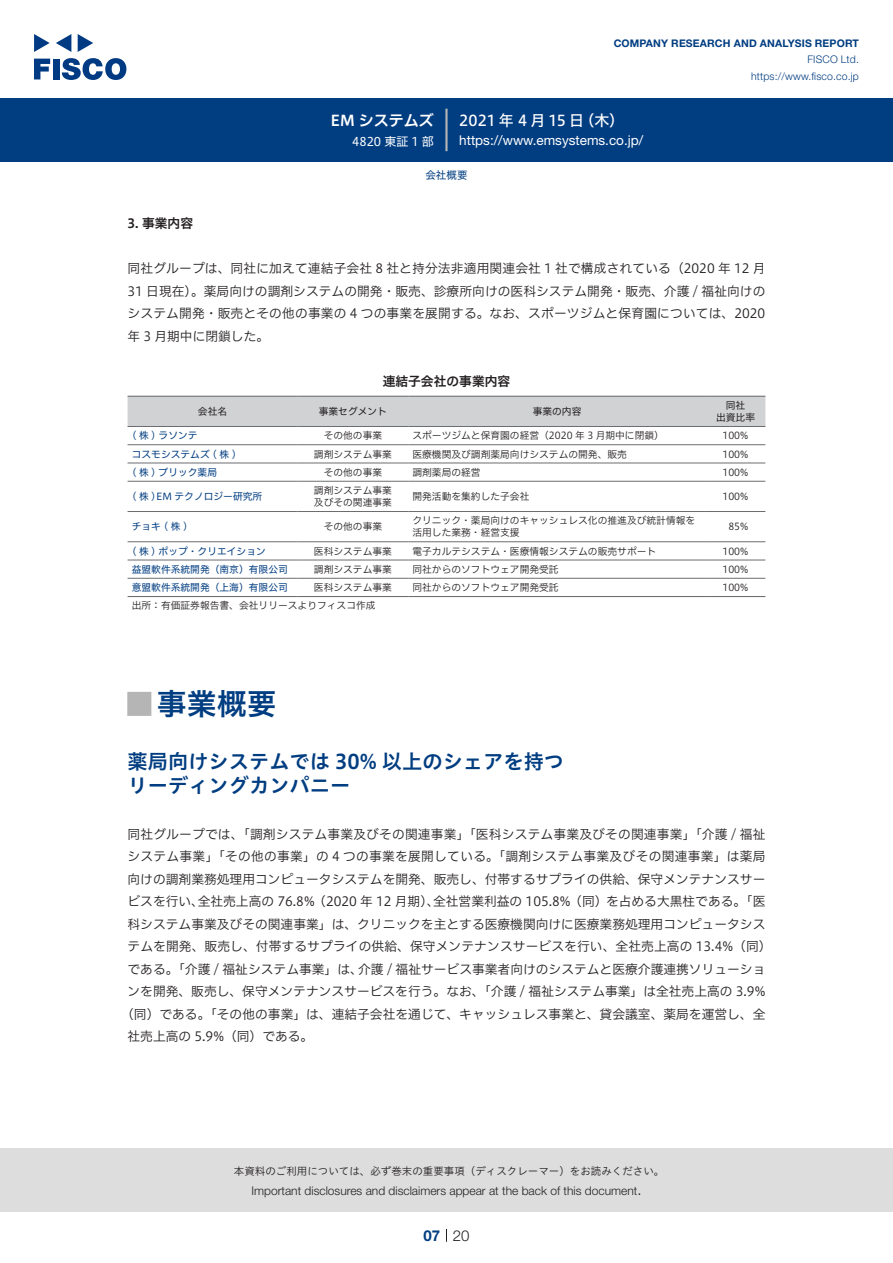
<style>
.page{position:relative;width:893px;height:1263px;background:#fff}
.page>*{position:absolute;margin:0;border:0;box-sizing:border-box;transform-origin:0 0}
.t1{font:30px "Hiragino UD Sans Std N W6";color:#003d81}
.t2{font:700 24px "Koz Go Pro";color:#b5b5b6}
.t3{font:20.25px/24px "Hiragino UD Sans Std W6";color:#003d81}
.t4{font:15px "Hiragino UD Sans F Std N W5";color:#fff}
.t5{font:15px "Hiragino UD Sans F Std N W6";color:#fff}
.t6{font:300 15px "Helvetica Neue LT Std";color:#231f20}
.t7{font:700 15px "Helvetica Neue LT Std";color:#003d81}
.t8{font:13.5px "Helvetica Neue LT Std";color:#fff}
.t9{font:12.75px/22.5px "Hiragino UD Sans F Std N W3";color:#231f20;text-align:justify}
.t10{font:12.75px "Hiragino UD Sans F Std N W6";color:#231f20}
.t11{font:300 12px "Helvetica Neue LT Std";color:#231f20}
.t12{font:12px "Hiragino UD Sans F Std N W4";color:#fff}
.t13{font:10.5px "Hiragino UD Sans Std W3";color:#231f20}
.t14{font:700 10.5px "Helvetica Neue LT Std";letter-spacing:.015em;color:#003d81}
.t15{font:300 10.5px/16.5px "Helvetica Neue LT Std";letter-spacing:.015em;color:#003d81;text-align:right}
.t16{font:10.5px "Hiragino UD Sans F Std N W4";color:#003d81}
.t17{font:9.75px "Hiragino UD Sans F Std N W3";color:#231f20}
.t18{font:9.75px "Hiragino UD Sans F Std N W4";color:#003d81}
.t19{font:9.75px "Hiragino UD Sans F Std N W4";color:#231f20}
</style>
<div class="page">
<div style="left:0;top:1148px;width:893px;height:64px;background:#ddd"></div>
<svg style="left:34px;top:59px;width:16px;height:20px"></svg>
<div style="left:53px;top:59px;width:6px;height:20px;background:#003a83"></div>
<svg style="left:62px;top:58px;width:64px;height:22px"></svg>
<svg style="left:34px;top:34px;width:16px;height:18px"></svg>
<svg style="left:78px;top:34px;width:15px;height:18px"></svg>
<svg style="left:56px;top:34px;width:15px;height:18px"></svg>
<div style="left:0;top:98px;width:893px;height:64px;background:#003d81"></div>
<hr style="left:445px;top:109px;width:3px;height:42px;background:#b5b5b6">
<svg style="left:446px;top:1229px;width:1px;height:13px"></svg>
<div style="left:128px;top:397px;width:637px;height:29px;background:#d1d2d4"></div>
<hr style="left:128px;top:426px;width:170px;height:1px;background:#6c6d70">
<hr style="left:298px;top:426px;width:110px;height:1px;background:#6c6d70">
<hr style="left:408px;top:426px;width:298px;height:1px;background:#6c6d70">
<hr style="left:706px;top:426px;width:59px;height:1px;background:#6c6d70">
<hr style="left:128px;top:444px;width:170px;height:1px;background:#6c6d70">
<hr style="left:298px;top:444px;width:110px;height:1px;background:#6c6d70">
<hr style="left:408px;top:444px;width:298px;height:1px;background:#6c6d70">
<hr style="left:706px;top:444px;width:59px;height:1px;background:#6c6d70">
<hr style="left:128px;top:463px;width:170px;height:1px;background:#6c6d70">
<hr style="left:298px;top:463px;width:110px;height:1px;background:#6c6d70">
<hr style="left:408px;top:463px;width:298px;height:1px;background:#6c6d70">
<hr style="left:706px;top:463px;width:59px;height:1px;background:#6c6d70">
<hr style="left:128px;top:481px;width:170px;height:1px;background:#6c6d70">
<hr style="left:298px;top:481px;width:110px;height:1px;background:#6c6d70">
<hr style="left:408px;top:481px;width:298px;height:1px;background:#6c6d70">
<hr style="left:706px;top:481px;width:59px;height:1px;background:#6c6d70">
<hr style="left:128px;top:511px;width:170px;height:1px;background:#6c6d70">
<hr style="left:298px;top:511px;width:110px;height:1px;background:#6c6d70">
<hr style="left:408px;top:511px;width:298px;height:1px;background:#6c6d70">
<hr style="left:706px;top:511px;width:59px;height:1px;background:#6c6d70">
<hr style="left:128px;top:541px;width:170px;height:1px;background:#6c6d70">
<hr style="left:298px;top:541px;width:110px;height:1px;background:#6c6d70">
<hr style="left:408px;top:541px;width:298px;height:1px;background:#6c6d70">
<hr style="left:706px;top:541px;width:59px;height:1px;background:#6c6d70">
<hr style="left:128px;top:560px;width:170px;height:1px;background:#6c6d70">
<hr style="left:298px;top:560px;width:110px;height:1px;background:#6c6d70">
<hr style="left:408px;top:560px;width:298px;height:1px;background:#6c6d70">
<hr style="left:706px;top:560px;width:59px;height:1px;background:#6c6d70">
<hr style="left:128px;top:578px;width:170px;height:1px;background:#6c6d70">
<hr style="left:298px;top:578px;width:110px;height:1px;background:#6c6d70">
<hr style="left:408px;top:578px;width:298px;height:1px;background:#6c6d70">
<hr style="left:706px;top:578px;width:59px;height:1px;background:#6c6d70">
<hr style="left:128px;top:396px;width:170px;height:1px;background:#6c6d70">
<hr style="left:298px;top:396px;width:110px;height:1px;background:#6c6d70">
<hr style="left:408px;top:396px;width:298px;height:1px;background:#6c6d70">
<hr style="left:706px;top:396px;width:59px;height:1px;background:#6c6d70">
<hr style="left:128px;top:596px;width:170px;height:1px;background:#6c6d70">
<hr style="left:298px;top:596px;width:110px;height:1px;background:#6c6d70">
<hr style="left:408px;top:596px;width:298px;height:1px;background:#6c6d70">
<hr style="left:706px;top:596px;width:59px;height:1px;background:#6c6d70">
<p class="t5" style="left:331px;top:109px;width:105px">EM システムズ</p>
<p class="t12" style="left:352px;top:132px;width:83px">4820 東証 1 部</p>
<p class="t14" style="left:614px;top:37px;width:247px">COMPANY RESEARCH AND ANALYSIS REPORT</p>
<p class="t15" style="left:751px;top:51px;width:109px">FISCO Ltd. https://www.fisco.co j p.</p>
<p class="t4" style="left:459px;top:109px;width:126px">2021 年 4 月 15 日</p>
<p class="t4" style="left:579px;top:109px;width:46px">（木(</p>
<p class="t8" style="left:459px;top:132px;width:186px">https://www.emsystems.co j p. /</p>
<p class="t16" style="left:425px;top:167px;width:43px">会社概要</p>
<p class="t10" style="left:128px;top:214px;width:67px">3. 事業内容</p>
<p class="t9" style="left:128px;top:256px;width:639px">同社グループは、同社に加えて連結子会社 8 社と持分法非適用関連会社 1 社で構成されている（2020 年 12 月31 日現在）。薬局向けの調剤システムの開発・販売、診療所向けの医科システム開発・販売、介護 / 福祉向けのシステム開発･販売とその他の事業の 4 つの事業を展開する。なお、スポーツジムと保育園については、2020年 3 月期中に閉鎖した。</p>
<p class="t10" style="left:383px;top:371px;width:129px">連結子会社の事業内容</p>
<p class="t19" style="left:726px;top:398px;width:21px">同社</p>
<p class="t19" style="left:533px;top:404px;width:50px">事業の内容</p>
<p class="t19" style="left:319px;top:404px;width:70px">事業セグメント</p>
<p class="t19" style="left:198px;top:404px;width:31px">会社名</p>
<p class="t19" style="left:716px;top:410px;width:40px">出資比率</p>
<p class="t17" style="left:722px;top:428px;width:28px">100%</p>
<p class="t17" style="left:412px;top:428px;width:253px">スポーツジムと保育園の経営（2020 年 3 月期中に閉鎖(</p>
<p class="t18" style="left:132px;top:428px;width:67px">( 株 ) ラソンテ</p>
<p class="t17" style="left:324px;top:428px;width:60px">その他の事業</p>
<p class="t18" style="left:132px;top:446px;width:106px">コスモシステムズ ( 株 )</p>
<p class="t18" style="left:132px;top:465px;width:87px">( 株 ) ブリック薬局</p>
<p class="t17" style="left:314px;top:446px;width:79px">調剤システム事業</p>
<p class="t17" style="left:324px;top:465px;width:60px">その他の事業</p>
<p class="t17" style="left:412px;top:446px;width:216px">医療機関及び調剤薬局向けシステムの開発、販売</p>
<p class="t17" style="left:412px;top:465px;width:70px">調剤薬局の経営</p>
<p class="t17" style="left:722px;top:446px;width:28px">100%</p>
<p class="t17" style="left:722px;top:465px;width:28px">100%</p>
<p class="t17" style="left:314px;top:483px;width:79px">調剤システム事業</p>
<p class="t18" style="left:132px;top:489px;width:132px">( 株 )EM テクノロジー研究所</p>
<p class="t17" style="left:722px;top:489px;width:28px">100%</p>
<p class="t17" style="left:412px;top:489px;width:118px">開発活動を集約した子会社</p>
<p class="t17" style="left:314px;top:495px;width:79px">及びその関連事業</p>
<p class="t17" style="left:412px;top:513px;width:284px">クリニック・薬局向けのキャッシュレス化の推進及び統計情報を</p>
<p class="t18" style="left:132px;top:519px;width:58px">チョキ(株)</p>
<p class="t17" style="left:728px;top:519px;width:22px">85%</p>
<p class="t17" style="left:412px;top:525px;width:109px">活用した業務・経営支援</p>
<p class="t17" style="left:722px;top:543px;width:28px">100%</p>
<p class="t17" style="left:324px;top:519px;width:60px">その他の事業</p>
<p class="t18" style="left:132px;top:543px;width:136px">( 株) ポップ・クリエイション</p>
<p class="t17" style="left:412px;top:543px;width:245px">電子カルテシステム・医療情報システムの販売サポート</p>
<p class="t17" style="left:314px;top:543px;width:79px">医科システム事業</p>
<p class="t18" style="left:132px;top:562px;width:157px">益盟軟件系統開発（南京）有限公司</p>
<p class="t17" style="left:314px;top:562px;width:79px">調剤システム事業</p>
<p class="t17" style="left:412px;top:562px;width:148px">同社からのソフトウェア開発受託</p>
<p class="t17" style="left:722px;top:562px;width:28px">100%</p>
<p class="t18" style="left:132px;top:580px;width:157px">意盟軟件系統開発（上海）有限公司</p>
<p class="t17" style="left:132px;top:598px;width:245px">出所：有価証券報告書、会社リリースよりフィスコ作成</p>
<p class="t17" style="left:314px;top:580px;width:79px">医科システム事業</p>
<p class="t17" style="left:412px;top:580px;width:148px">同社からのソフトウェア開発受託</p>
<p class="t17" style="left:722px;top:580px;width:28px">100%</p>
<h1 class="t1" style="left:157px;top:681px;width:121px">事業概要</h1>
<h2 class="t2" style="left:128px;top:688px;width:25px">█</h2>
<h3 class="t3" style="left:128px;top:748px;width:438px">薬局向けシステムでは 30% 以上のシェアを持つリーディングカンパニー</h3>
<p class="t9" style="left:128px;top:822px;width:639px;text-align:right">同社グループでは、「調剤システム事業及びその関連事業」「医科システム事業及びその関連事業」「介護 / 福祉システム事業」「その他の事業」の 4 つの事業を展開している。「調剤システム事業及びその関連事業」は薬局向けの調剤業務処理用コンピュータシステムを開発、販売し、付帯するサプライの供給、保守メンテナンスサー全社営業利益の 105.8%（同）を占める大黒柱である。「医</p>
<p class="t9" style="left:128px;top:890px;width:78px">ビスを行い、</p>
<p class="t9" style="left:128px;top:912px;width:639px">科システム事業及びその関連事業」は、クリニックを主とする医療機関向けに医療業務処理用コンピュータシス</p>
<p class="t9" style="left:128px;top:935px;width:646px">テムを開発、販売し、付帯するサプライの供給、保守メンテナンスサービスを行い、全社売上高の 13.4%（同(</p>
<p class="t9" style="left:358px;top:957px;width:409px">介護 / 福祉サービス事業者向けのシステムと医療介護連携ソリューショ</p>
<p class="t9" style="left:198px;top:890px;width:243px">全社売上高の 76.8%（2020 年 12 月期）、</p>
<p class="t9" style="left:128px;top:957px;width:237px">である。「介護 / 福祉システム事業」は、</p>
<p class="t9" style="left:128px;top:980px;width:639px">ンを開発、販売し、保守メンテナンスサービスを行う。なお、「介護 / 福祉システム事業」は全社売上高の 3.9%</p>
<p class="t9" style="left:121px;top:1002px;width:646px">（同）である。「その他の事業」は、連結子会社を通じて、キャッシュレス事業と、貸会議室、薬局を運営し、全</p>
<p class="t9" style="left:128px;top:1025px;width:187px">社売上高の 5.9%（同）である。</p>
<p class="t13" style="left:234px;top:1163px;width:432px">本資料のご利用については、必ず巻末の重要事項（ディスクレーマー）をお読みください。</p>
<p class="t6" style="left:637px;top:1180px;width:6px">.</p>
<p class="t11" style="left:251px;top:1183px;width:387px">Important disclosures and disclaimers appear at the back of this document</p>
<p class="t7" style="left:423px;top:1226px;width:18px">07</p>
<p class="t6" style="left:453px;top:1226px;width:18px">20</p>
</div>
